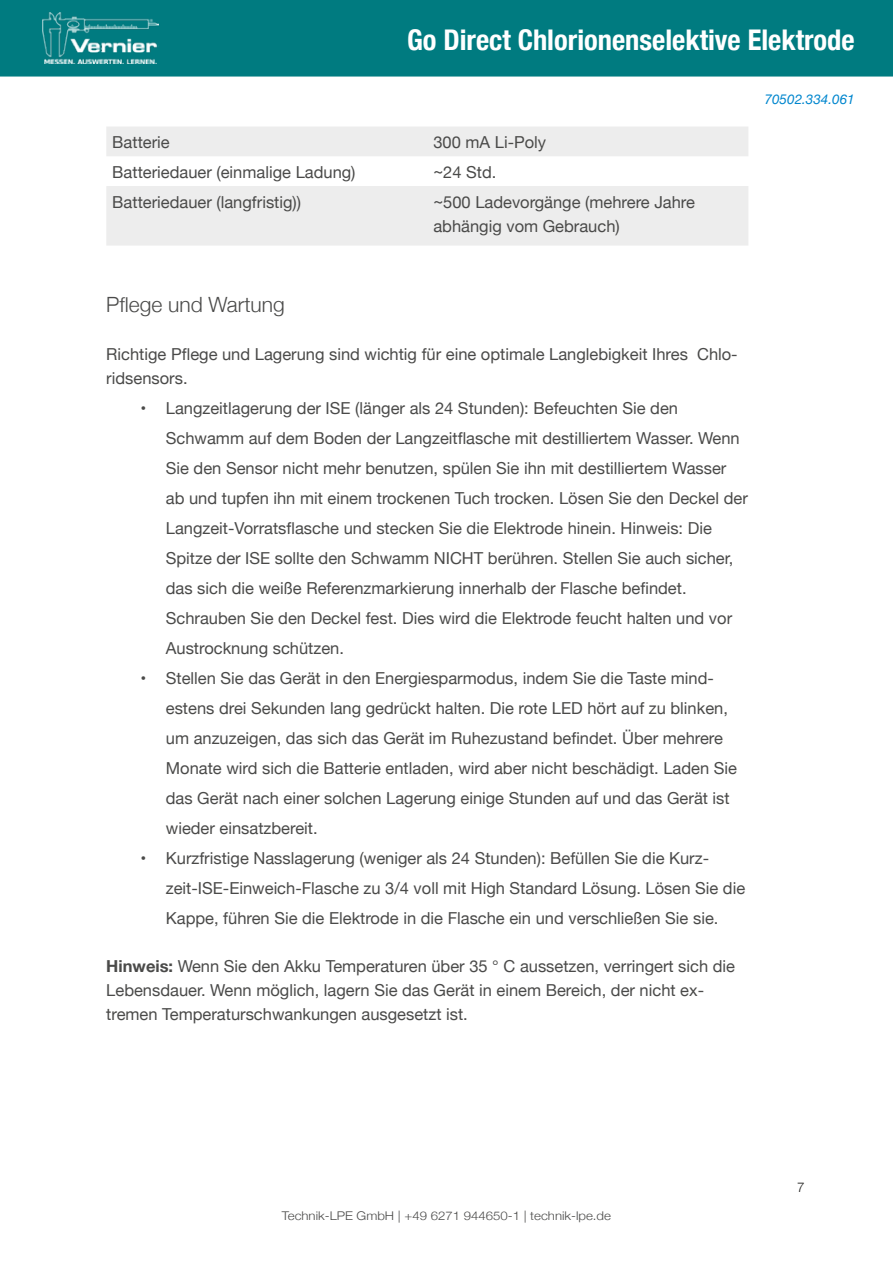
<style>
.page{position:relative;width:893px;height:1263px;background:#fff}
.page>*{position:absolute;margin:0;border:0;box-sizing:border-box;transform-origin:0 0}
.t1{font:700 condensed 28.5px "Helvetica Neue";color:#fff}
.t2{font:300 21px "Helvetica Neue";color:#4a4a49}
.t3{font:16.5px/30px "Helvetica Neue";color:#4a4a49}
.t4{font:italic 13.5px "Helvetica Neue";color:#0086ce}
.t5{font:300 13.5px "Helvetica Neue";color:#1d1d1b}
.t6{font:300 12px "Helvetica Neue";color:#4a4a49;scale:1.1 1}
.s1{font-weight:700}
</style>
<div class="page">
<div style="left:0;top:0;width:893px;height:77px;background:#007b80"></div>
<img style="left:43px;top:12px;width:116px;height:52px">
<svg style="left:106px;top:127px;width:642px;height:119px;fill:#ededed"></svg>
<h1 class="t1" style="left:407px;top:16px;width:449px">Go Direct Chlorionenselektive Elektrode</h1>
<p class="t3" style="left:112px;top:128px;width:59px">Batterie</p>
<p class="t3" style="left:433px;top:128px;width:114px">300 mA Li-Poly</p>
<p class="t3" style="left:112px;top:158px;width:245px">Batteriedauer (einmalige Ladung)</p>
<p class="t3" style="left:433px;top:158px;width:65px">~24 Std.</p>
<p class="t3" style="left:112px;top:188px;width:190px">Batteriedauer (langfristig))</p>
<p class="t3" style="left:433px;top:191px;width:263px;line-height:24px">~500 Ladevorgänge (mehrere Jahre abhängig vom Gebrauch)</p>
<p class="t4" style="left:765px;top:90px;width:92px">70502.334.061</p>
<p class="t2" style="left:106px;top:287px;width:180px">Pflege und Wartung</p>
<p class="t3" style="left:106px;top:343px;width:633px;line-height:24px">Richtige Pflege und Lagerung sind wichtig für eine optimale Langlebigkeit Ihres Chlo&shy;ridsensors.</p>
<p class="t3" style="left:166px;top:394px;width:584px;text-indent:-26px">• Langzeitlagerung der ISE (länger als 24 Stunden): Befeuchten Sie den Schwamm auf dem Boden der Langzeitflasche mit destilliertem Wasser. Wenn Sie den Sensor nicht mehr benutzen, spülen Sie ihn mit destilliertem Wasser ab und tupfen ihn mit einem trockenen Tuch trocken. Lösen Sie den Deckel der Langzeit-Vorratsflasche und stecken Sie die Elektrode hinein. Hinweis: Die Spitze der ISE sollte den Schwamm NICHT berühren. Stellen Sie auch sicher, das sich die weiße Referenzmarkierung innerhalb der Flasche befindet.<br>Schrauben Sie den Deckel fest. Dies wird die Elektrode feucht halten und vor Austrocknung schützen.</p>
<p class="t3" style="left:166px;top:664px;width:573px;text-indent:-26px">• Stellen Sie das Gerät in den Energiesparmodus, indem Sie die Taste mind&shy;estens drei Sekunden lang gedrückt halten. Die rote LED hört auf zu blinken, um anzuzeigen, das sich das Gerät im Ruhezustand befindet. Über mehrere Monate wird sich die Batterie entladen, wird aber nicht beschädigt. Laden Sie das Gerät nach einer solchen Lagerung einige Stunden auf und das Gerät ist wieder einsatzbereit.</p>
<p class="t3" style="left:166px;top:844px;width:581px;text-indent:-26px">• Kurzfristige Nasslagerung (weniger als 24 Stunden): Befüllen Sie die Kurz&shy;zeit-ISE-Einweich-Flasche zu 3/4 voll mit High Standard Lösung. Lösen Sie die<br>Kappe, führen Sie die Elektrode in die Flasche ein und verschließen Sie sie.</p>
<p class="t3" style="left:106px;top:955px;width:630px;line-height:24px"><span class="s1">Hinweis:</span> Wenn Sie den Akku Temperaturen über 35 ° C aussetzen, verringert sich die<br>Lebensdauer. Wenn möglich, lagern Sie das Gerät in einem Bereich, der nicht ex&shy;tremen Temperaturschwankungen ausgesetzt ist.</p>
<p class="t6" style="left:282px;top:1206px;width:301px">Technik-LPE GmbH +49 6271 944650-1 technik-lpe.de</p>
<p class="t5" style="left:797px;top:1177px;width:9px">7</p>
</div>
